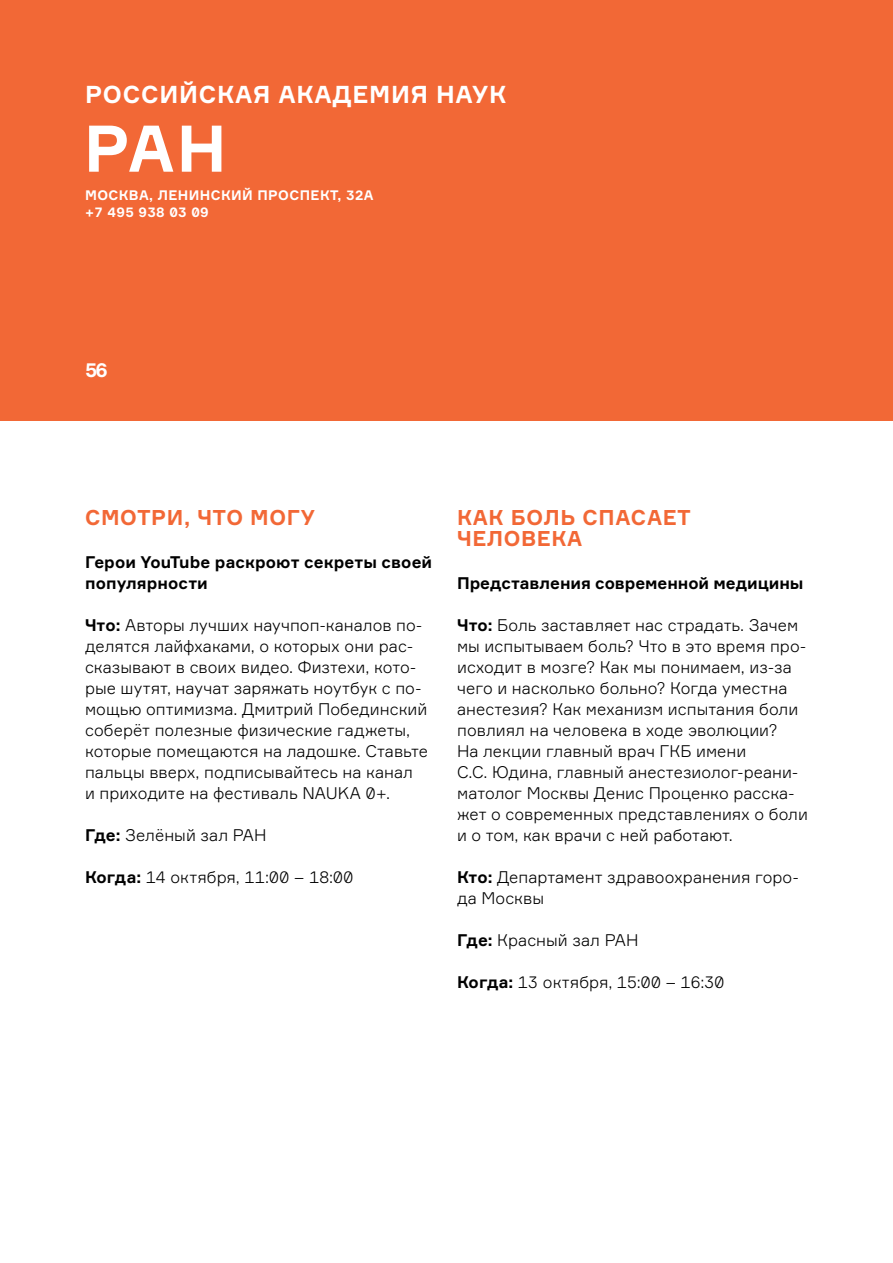
<style>
.page{position:relative;width:893px;height:1263px;background:#fff}
.page>*{position:absolute;margin:0;border:0;box-sizing:border-box;transform-origin:0 0}
.t1{font:700 64.5px "Formular";color:#fff}
.t2{font:700 24px "Formular";letter-spacing:.03em;color:#fff}
.t3{font:700 21px/21px "Formular";letter-spacing:.03em;color:#f26836}
.t4{font:700 19.5px "Formular";color:#fff}
.t5{font:300 16.5px/21px "Formular";letter-spacing:.005em;color:#000}
.t6{font:700 16.5px/21px "Formular";color:#000}
.t7{font:700 13.5px/16.2px "Formular";letter-spacing:.03em;color:#fff}
.s1{font-weight:700}
</style>
<div class="page">
<div style="left:0;top:0;width:893px;height:421px;background:#f26836"></div>
<h2 class="t2" style="left:85px;top:79px;width:423px">РОССИЙСКАЯ АКАДЕМИЯ НАУК</h2>
<h1 class="t1" style="left:84px;top:109px;width:144px">РАН</h1>
<p class="t7" style="left:85px;top:187px;width:290px">МОСКВА, ЛЕНИНСКИЙ ПРОСПЕКТ, 32А +7 495 938 03 09</p>
<p class="t4" style="left:85px;top:358px;width:24px">56</p>
<p class="t3" style="left:85px;top:507px;width:231px">СМОТРИ, ЧТО МОГУ</p>
<p class="t6" style="left:85px;top:551px;width:349px">Герои YouTube раскроют секреты своей популярности</p>
<p class="t5" style="left:85px;top:614px;width:344px"><span class="s1">Что:</span> Авторы лучших научпоп-каналов по&shy;делятся лайфхаками, о которых они рас&shy;сказывают в своих видео. Физтехи, кото&shy;рые шутят, научат заряжать ноутбук с по&shy;мощью оптимизма. Дмитрий Побединский соберёт полезные физические гаджеты, которые помещаются на ладошке. Ставьте пальцы вверх, подписывайтесь на канал<br>и приходите на фестиваль NAUKA 0+.</p>
<p class="t5" style="left:85px;top:824px;width:183px"><span class="s1">Где:</span> Зелёный зал РАН</p>
<p class="t5" style="left:85px;top:866px;width:270px"><span class="s1">Когда:</span> 14 октября, 11:00 – 18:00</p>
<p class="t3" style="left:457px;top:507px;width:235px">КАК БОЛЬ СПАСАЕТ<br>ЧЕЛОВЕКА</p>
<p class="t6" style="left:457px;top:572px;width:348px">Представления современной медицины</p>
<p class="t5" style="left:457px;top:614px;width:352px"><span class="s1">Что:</span> Боль заставляет нас страдать. Зачем мы испытываем боль? Что в это время про&shy;исходит в мозге? Как мы понимаем, из-за чего и насколько больно? Когда уместна анестезия? Как механизм испытания боли повлиял на человека в ходе эволюции?<br>На лекции главный врач ГКБ имени<br>С.С. Юдина, главный анестезиолог-реани&shy;матолог Москвы Денис Проценко расска&shy;жет о современных представлениях о боли и о том, как врачи с ней работают.</p>
<p class="t5" style="left:457px;top:866px;width:343px"><span class="s1">Кто:</span> Департамент здравоохранения горо&shy;да Москвы</p>
<p class="t5" style="left:457px;top:929px;width:183px"><span class="s1">Где:</span> Красный зал РАН</p>
<p class="t5" style="left:457px;top:971px;width:269px"><span class="s1">Когда:</span> 13 октября, 15:00 – 16:30</p>
</div>
